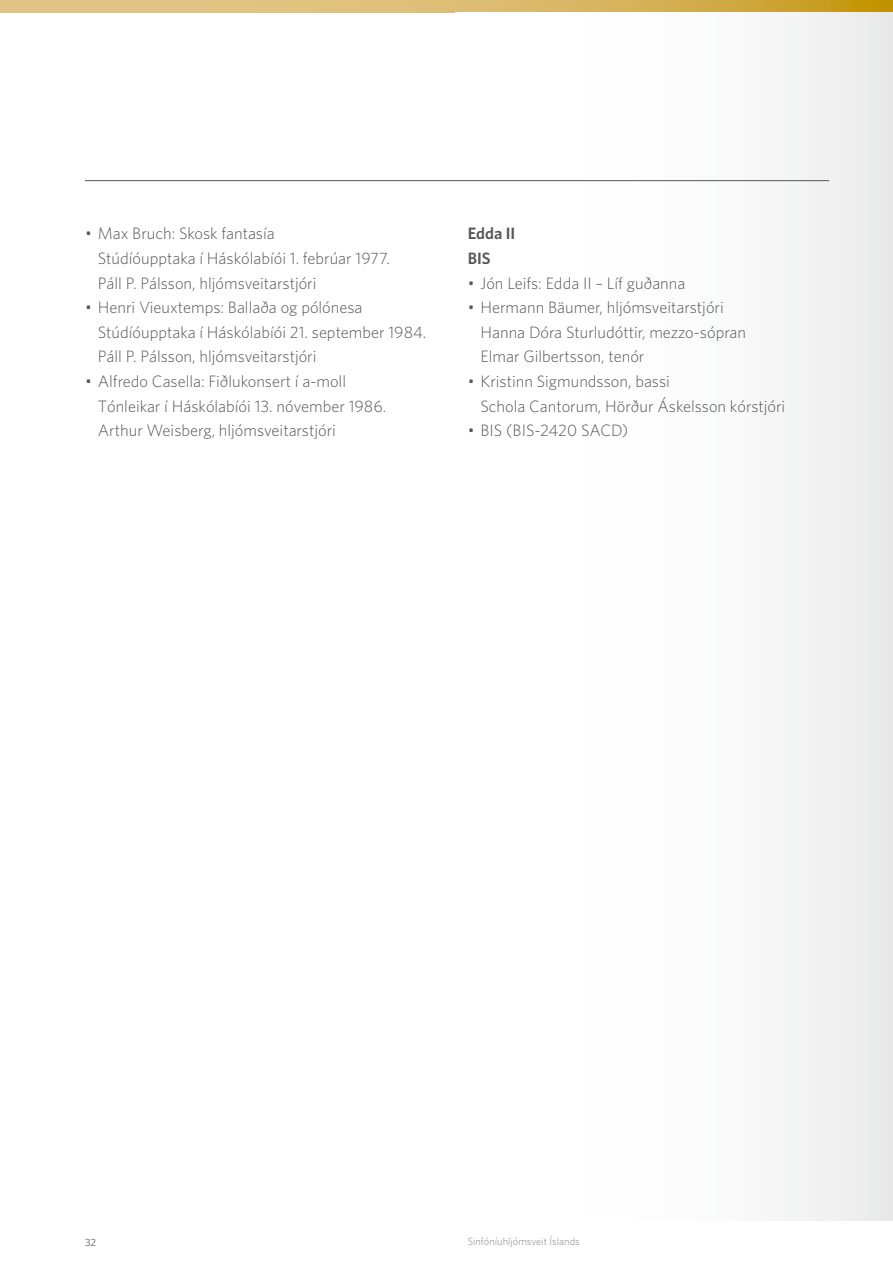
<style>
.page{position:relative;width:893px;height:1263px;background:#fff}
.page>*{position:absolute;margin:0;border:0;box-sizing:border-box;transform-origin:0 0}
.t1{font:300 16.5px/24.6px "Whitney";color:#565655}
.t2{font:600 16.5px/24.6px "Whitney";color:#565655}
.t3{font:300 10.5px "Whitney";color:#838382}
.t4{font:500 10.5px "Whitney";color:#838382}
</style>
<div class="page">
<svg style="left:0;top:0;width:893px;height:13px;background:#dbba6b"></svg>
<div style="left:455px;top:13px;width:438px;height:1207px;background:linear-gradient(to right,#fff,#efefef)"></div>
<hr style="left:85px;top:180px;width:744px;height:1px;background:#565655">
<p class="t1" style="left:98px;top:221px;width:294px;text-indent:-13px">• Max Bruch: Skosk fantasía<br>Stúdíóupptaka í Háskólabíói 1. febrúar 1977.<br>Páll P. Pálsson, hljómsveitarstjóri</p>
<p class="t1" style="left:98px;top:295px;width:330px;text-indent:-13px">• Henri Vieuxtemps: Ballaða og pólónesa<br>Stúdíóupptaka í Háskólabíói 21. september 1984.<br>Páll P. Pálsson, hljómsveitarstjóri</p>
<p class="t1" style="left:98px;top:369px;width:290px;text-indent:-13px">• Alfredo Casella: Fiðlukonsert í a-moll<br>Tónleikar í Háskólabíói 13. nóvember 1986.<br>Arthur Weisberg, hljómsveitarstjóri</p>
<p class="t2" style="left:468px;top:221px;width:49px">Edda II<br>BIS</p>
<p class="t1" style="left:468px;top:270px;width:219px">• Jón Leifs: Edda II – Líf guðanna</p>
<p class="t1" style="left:480px;top:295px;width:267px;text-indent:-13px">• Hermann Bäumer, hljómsveitarstjóri<br>Hanna Dóra Sturludóttir, mezzo-sópran<br>Elmar Gilbertsson, tenór</p>
<p class="t1" style="left:480px;top:369px;width:306px;text-indent:-13px">• Kristinn Sigmundsson, bassi<br>Schola Cantorum, Hörður Áskelsson kórstjóri</p>
<p class="t1" style="left:468px;top:418px;width:162px">• BIS (BIS-2420 SACD)</p>
<p class="t4" style="left:85px;top:1235px;width:13px">32</p>
<p class="t3" style="left:468px;top:1236px;width:114px">Sinfóníuhljómsveit Íslands</p>
</div>
